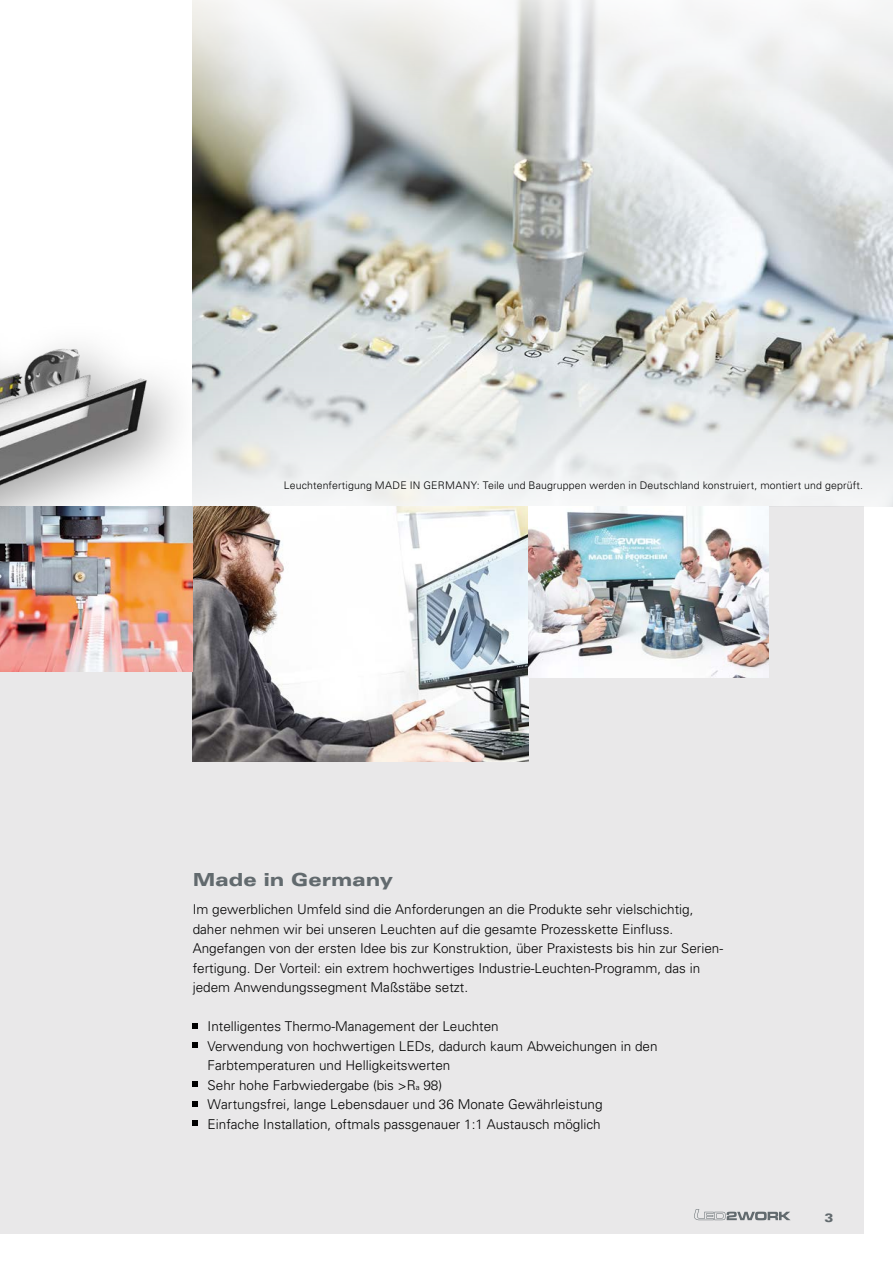
<style>
.page{position:relative;width:893px;height:1263px;background:#fff}
.page>*{position:absolute;margin:0;border:0;box-sizing:border-box;transform-origin:0 0}
.t1{font:18px "Univers LT 73 Blk Ex";color:#626a6e}
.t2{font:13.5px/19.5px "Univers LT 45 Lt";color:#000}
.t3{font:12px "Univers LT 73 Blk Ex";color:#626a6e}
.t4{font:10.5px "Univers LT 45 Lt";letter-spacing:.015em;color:#000}
.s1{font-size:7.8px}
</style>
<div class="page">
<div style="left:0;top:506px;width:863px;height:727px;background:#e9e8e9"></div>
<hr style="left:0;top:0;width:1px;height:1263px;background:#a2c617">
<img style="left:193px;top:0;width:700px;height:506px">
<img style="left:205px;top:506px;width:323px;height:255px">
<div style="left:0;top:305px;width:205px;height:476px;background:#000;opacity:.35"></div>
<img style="left:0;top:308px;width:148px;height:450px">
<img style="left:0;top:506px;width:193px;height:166px">
<img style="left:528px;top:506px;width:241px;height:171px">
<svg style="left:694px;top:1209px;width:96px;height:11px"></svg>
<svg style="left:193px;top:1023px;width:5px;height:5px"></svg>
<svg style="left:193px;top:1042px;width:5px;height:6px"></svg>
<svg style="left:193px;top:1081px;width:5px;height:6px"></svg>
<svg style="left:193px;top:1101px;width:5px;height:5px"></svg>
<svg style="left:193px;top:1120px;width:5px;height:6px"></svg>
<p class="t4" style="left:284px;top:479px;width:581px">Leuchtenfertigung MADE IN GERMANY: Teile und Baugruppen werden in Deutschland konstruiert, montiert und geprüft.</p>
<h1 class="t1" style="left:193px;top:869px;width:202px">Made in Germany</h1>
<p class="t2" style="left:193px;top:900px;width:532px">Im gewerblichen Umfeld sind die Anforderungen an die Produkte sehr vielschichtig, daher nehmen wir bei unseren Leuchten auf die gesamte Prozesskette Einfluss.<br>Angefangen von der ersten Idee bis zur Konstruktion, über Praxistests bis hin zur Serien&shy;fertigung. Der Vorteil: ein extrem hochwertiges Industrie-Leuchten-Programm, das in jedem Anwendungssegment Maßstäbe setzt.</p>
<p class="t2" style="left:208px;top:1017px;width:451px">Intelligentes Thermo-Management der Leuchten<br>Verwendung von hochwertigen LEDs, dadurch kaum Abweichungen in den Farbtemperaturen und Helligkeitswerten<br>Sehr hohe Farbwiedergabe (bis &gt;R<span class="s1">a</span> 98)<br>Wartungsfrei, lange Lebensdauer und 36 Monate Gewährleistung Einfache Installation, oftmals passgenauer 1:1 Austausch möglich</p>
<p class="t3" style="left:824px;top:1210px;width:10px">3</p>
</div>
